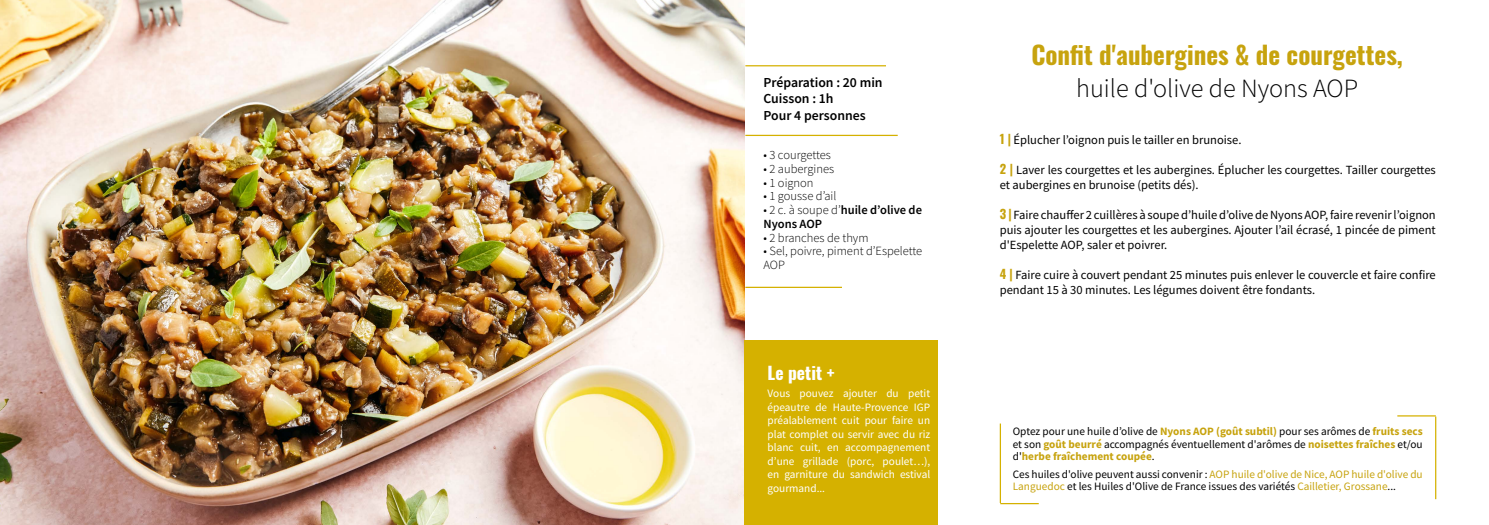
<style>
.page{position:relative;width:1489px;height:525px;background:#fff}
.page>*{position:absolute;margin:0;border:0;box-sizing:border-box;transform-origin:0 0}
.t1{font:300 26.25px "Source Sans Pro";color:#000}
.t2{font:25px "Oswald";color:#c7a30e}
.t3{font:17.5px "Oswald";color:#fff}
.t4{font:600 13.75px/16.5px "Source Sans Pro";color:#000}
.t5{font:12.5px/15px "Source Sans Pro";color:#000}
.t6{font:300 12.5px/13.8px "Source Sans Pro";color:#000}
.t7{font:600 12.5px/13.8px "Source Sans Pro";color:#000}
.t8{font:11.25px/12.5px "Source Sans Pro";color:#000;text-align:justify}
.t9{font:11.25px/13.5px "Source Sans Pro";color:#fff;text-align:justify}
.s1{font-weight:300}
.s2{font-family:"Oswald";color:#c7a30e}
.s3{font-weight:700;color:#c7a30e}
.s4{color:#c7a30e}
</style>
<div class="page">
<img style="left:0;top:0;width:744px;height:524px">
<hr style="left:999px;top:423px;width:1px;height:79px;background:#d5b100">
<hr style="left:1000px;top:502px;width:38px;height:2px;background:#d5b100">
<hr style="left:1434px;top:416px;width:2px;height:83px;background:#d5b100">
<hr style="left:1397px;top:415px;width:38px;height:1px;background:#d5b100">
<hr style="left:745px;top:65px;width:141px;height:1px;background:#d5b100">
<hr style="left:745px;top:135px;width:152px;height:1px;background:#d5b100">
<hr style="left:745px;top:286px;width:97px;height:2px;background:#d5b100">
<div style="left:744px;top:340px;width:193px;height:184px;background:#d5b100"></div>
<p class="t4" style="left:763px;top:74px;width:121px">Préparation : 20 min<br>Cuisson : 1h<br>Pour 4 personnes</p>
<p class="t6" style="left:763px;top:148px;width:69px">• 3 courgettes</p>
<p class="t6" style="left:763px;top:162px;width:72px">• 2 aubergines</p>
<p class="t6" style="left:763px;top:175px;width:52px">• 1 oignon</p>
<p class="t6" style="left:763px;top:189px;width:74px">• 1 gousse d’ail</p>
<p class="t7" style="left:763px;top:203px;width:160px"><span class="s1">• 2 c. à soupe d’</span>huile d’olive de<br>Nyons AOP</p>
<p class="t6" style="left:763px;top:230px;width:107px">• 2 branches de thym</p>
<p class="t6" style="left:763px;top:244px;width:160px">• Sel, poivre, piment d’Espelette<br>AOP</p>
<h3 class="t3" style="left:767px;top:357px;width:68px">Le petit +</h3>
<p class="t9" style="left:767px;top:386px;width:164px">Vous pouvez ajouter du petit épeautre de Haute-Provence IGP préalablement cuit pour faire un plat complet ou servir avec du riz blanc cuit, en accompagnement d’une grillade (porc, poulet…), en garniture du sandwich estival gourmand...</p>
<h2 class="t2" style="left:1031px;top:33px;width:373px">Confit d'aubergines &amp; de courgettes,</h2>
<h1 class="t1" style="left:1076px;top:72px;width:283px">huile d'olive de Nyons AOP</h1>
<p class="t5" style="left:999px;top:132px;width:243px"><span class="s2">1 |</span> Éplucher l’oignon puis le tailler en brunoise.</p>
<p class="t5" style="left:999px;top:162px;width:437px"><span class="s2">2 |</span> Laver les courgettes et les aubergines. Éplucher les courgettes. Tailler courgettes et aubergines en brunoise (petits dés).</p>
<p class="t5" style="left:999px;top:207px;width:437px;text-align:justify"><span class="s2">3 |</span> Faire chauffer 2 cuillères à soupe d’huile d’olive de Nyons AOP, faire revenir l’oignon puis ajouter les courgettes et les aubergines. Ajouter l’ail écrasé, 1 pincée de piment d'Espelette AOP, saler et poivrer.</p>
<p class="t5" style="left:999px;top:267px;width:437px"><span class="s2">4 |</span> Faire cuire à couvert pendant 25 minutes puis enlever le couvercle et faire confire pendant 15 à 30 minutes. Les légumes doivent être fondants.</p>
<p class="t8" style="left:1012px;top:425px;width:411px">Optez pour une huile d’olive de <span class="s3">Nyons AOP (goût subtil)</span> pour ses arômes de <span class="s3">fruits secs </span>et son <span class="s3">goût beurré</span> accompagnés éventuellement d'arômes de <span class="s3">noisettes fraîches</span> et/ou d'<span class="s3">herbe fraîchement coupée</span>.</p>
<p class="t8" style="left:1012px;top:467px;width:411px">Ces huiles d'olive peuvent aussi convenir : <span class="s4">AOP huile d'olive de Nice, AOP huile d'olive du<br>Languedoc</span> et les Huiles d'Olive de France issues des variétés <span class="s4">Cailletier, Grossane</span>...</p>
</div>
